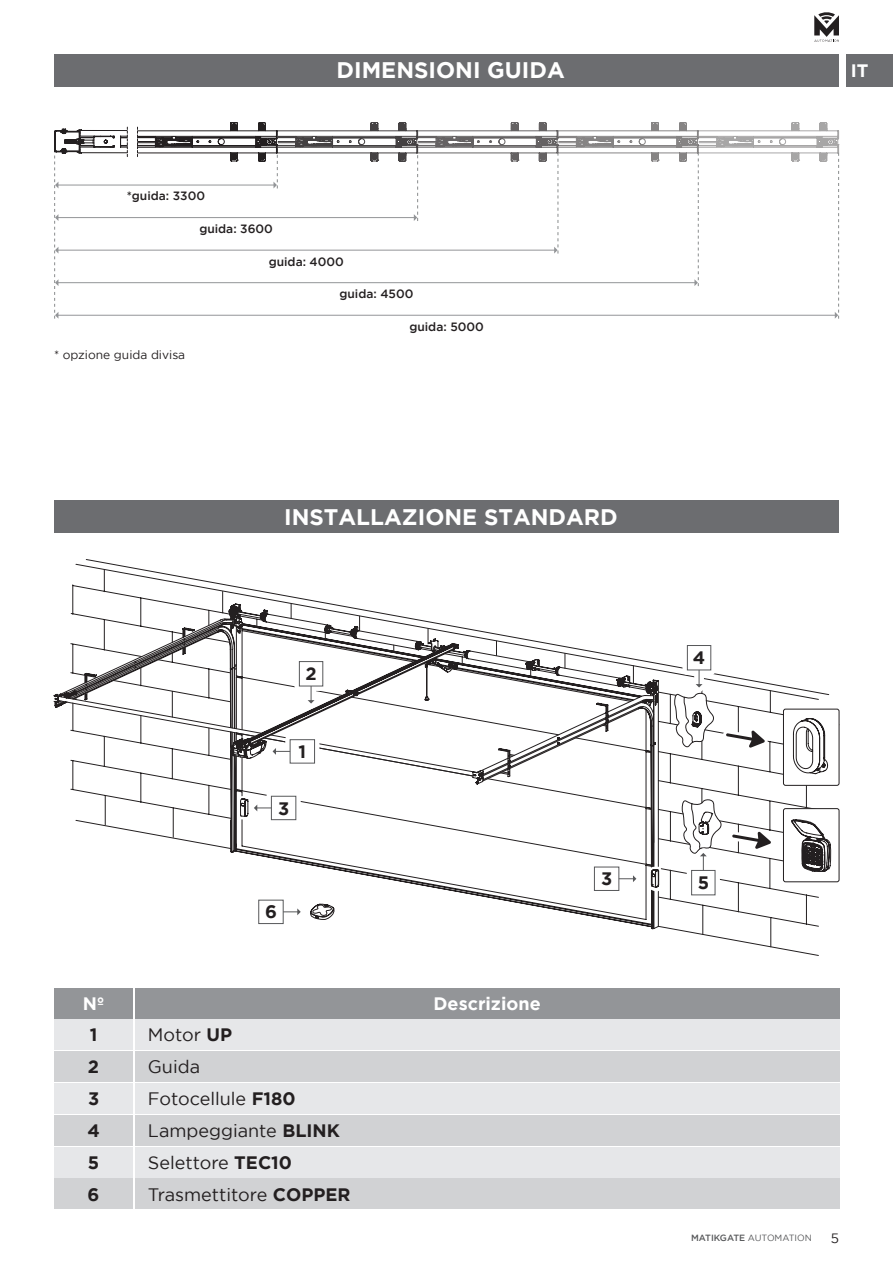
<style>
.page{position:relative;width:893px;height:1263px;background:#fff}
.page>*{position:absolute;margin:0;border:0;box-sizing:border-box;transform-origin:0 0}
.t1{font:700 22.5px "Gotham";color:#fff}
.t2{font:18px "Gotham";color:#231f20}
.t3{font:700 18px "Gotham";color:#fff}
.t4{font:700 18px "Gotham";color:#231f20}
.t5{font:13.5px "Gotham";color:#231f20}
.t6{font:500 12px "Gotham";color:#231f20}
.t7{font:12px "Gotham";color:#231f20}
.t8{font:9px "Gotham";color:#57585a}
.s1{font-weight:700}
.s2{font-weight:500}
</style>
<div class="page">
<svg style="left:814px;top:12px;width:25px;height:30px"></svg>
<div style="left:847px;top:54px;width:46px;height:32px;background:#6c6d70"></div>
<div style="left:54px;top:54px;width:785px;height:32px;background:#6c6d70"></div>
<div style="left:54px;top:500px;width:785px;height:32px;background:#6c6d70"></div>
<div style="left:54px;top:988px;width:79px;height:30px;background:#939598"></div>
<div style="left:135px;top:988px;width:704px;height:30px;background:#939598"></div>
<div style="left:54px;top:1020px;width:79px;height:30px;background:#e6e7e9"></div>
<div style="left:135px;top:1020px;width:704px;height:30px;background:#e6e7e9"></div>
<div style="left:54px;top:1052px;width:79px;height:30px;background:#d1d2d4"></div>
<div style="left:54px;top:1115px;width:79px;height:30px;background:#d1d2d4"></div>
<div style="left:54px;top:1179px;width:79px;height:30px;background:#d1d2d4"></div>
<div style="left:54px;top:1083px;width:79px;height:30px;background:#e6e7e9"></div>
<div style="left:54px;top:1147px;width:79px;height:30px;background:#e6e7e9"></div>
<div style="left:135px;top:1052px;width:704px;height:30px;background:#d1d2d4"></div>
<div style="left:135px;top:1115px;width:704px;height:30px;background:#d1d2d4"></div>
<div style="left:135px;top:1179px;width:704px;height:30px;background:#d1d2d4"></div>
<div style="left:135px;top:1083px;width:704px;height:30px;background:#e6e7e9"></div>
<div style="left:135px;top:1147px;width:704px;height:30px;background:#e6e7e9"></div>
<svg style="left:72px;top:569px;width:768px;height:378px"></svg>
<svg style="left:650px;top:866px;width:11px;height:25px"></svg>
<div style="left:783px;top:709px;width:56px;height:76px;background:#fff;border-radius:2px"></div>
<div style="left:783px;top:709px;width:56px;height:76px;border:1px solid #231f20;border-radius:2px"></div>
<svg style="left:793px;top:718px;width:35px;height:56px"></svg>
<div style="left:783px;top:809px;width:56px;height:73px;background:#fff;border-radius:2px"></div>
<div style="left:783px;top:808px;width:56px;height:74px;border:1px solid #231f20;border-radius:2px"></div>
<svg style="left:791px;top:819px;width:40px;height:53px"></svg>
<svg style="left:254px;top:895px;width:83px;height:33px"></svg>
<svg style="left:60px;top:605px;width:599px;height:244px"></svg>
<svg style="left:674px;top:641px;width:100px;height:259px"></svg>
<svg style="left:590px;top:862px;width:51px;height:33px"></svg>
<svg style="left:54px;top:122px;width:785px;height:197px"></svg>
<p class="t1" style="left:337px;top:57px;width:230px">DIMENSIONI GUIDA</p>
<p class="t3" style="left:851px;top:60px;width:19px">IT</p>
<p class="t6" style="left:127px;top:189px;width:80px">*guida: 3300</p>
<p class="t6" style="left:199px;top:222px;width:75px">guida: 3600</p>
<p class="t6" style="left:269px;top:254px;width:77px">guida: 4000</p>
<p class="t6" style="left:339px;top:287px;width:75px">guida: 4500</p>
<p class="t6" style="left:409px;top:320px;width:76px">guida: 5000</p>
<p class="t7" style="left:54px;top:348px;width:133px">* opzione guida divisa</p>
<p class="t1" style="left:284px;top:503px;width:335px">INSTALLAZIONE STANDARD</p>
<p class="t4" style="left:305px;top:664px;width:13px">2</p>
<p class="t4" style="left:299px;top:741px;width:9px">1</p>
<p class="t4" style="left:278px;top:798px;width:13px">3</p>
<p class="t4" style="left:693px;top:647px;width:14px">4</p>
<p class="t4" style="left:265px;top:902px;width:13px">6</p>
<p class="t3" style="left:83px;top:993px;width:23px">Nº</p>
<p class="t3" style="left:434px;top:993px;width:109px">Descrizione</p>
<p class="t4" style="left:90px;top:1025px;width:9px">1</p>
<p class="t2" style="left:148px;top:1025px;width:86px">Motor <span class="s1">UP</span></p>
<p class="t4" style="left:88px;top:1056px;width:13px">2</p>
<p class="t2" style="left:148px;top:1057px;width:54px">Guida</p>
<p class="t4" style="left:88px;top:1088px;width:13px">3</p>
<p class="t2" style="left:148px;top:1089px;width:149px">Fotocellule <span class="s1">F180</span></p>
<p class="t4" style="left:87px;top:1120px;width:14px">4</p>
<p class="t2" style="left:148px;top:1120px;width:194px">Lampeggiante <span class="s1">BLINK</span></p>
<p class="t4" style="left:88px;top:1152px;width:13px">5</p>
<p class="t2" style="left:148px;top:1152px;width:146px">Selettore <span class="s1">TEC10</span></p>
<p class="t4" style="left:88px;top:1184px;width:13px">6</p>
<p class="t2" style="left:148px;top:1184px;width:204px">Trasmettitore <span class="s1">COPPER</span></p>
<p class="t4" style="left:601px;top:868px;width:13px">3</p>
<p class="t4" style="left:698px;top:872px;width:13px">5</p>
<p class="t8" style="left:691px;top:1233px;width:122px"><span class="s2">MATIKGATE</span> AUTOMATION</p>
<p class="t5" style="left:831px;top:1230px;width:10px">5</p>
</div>
